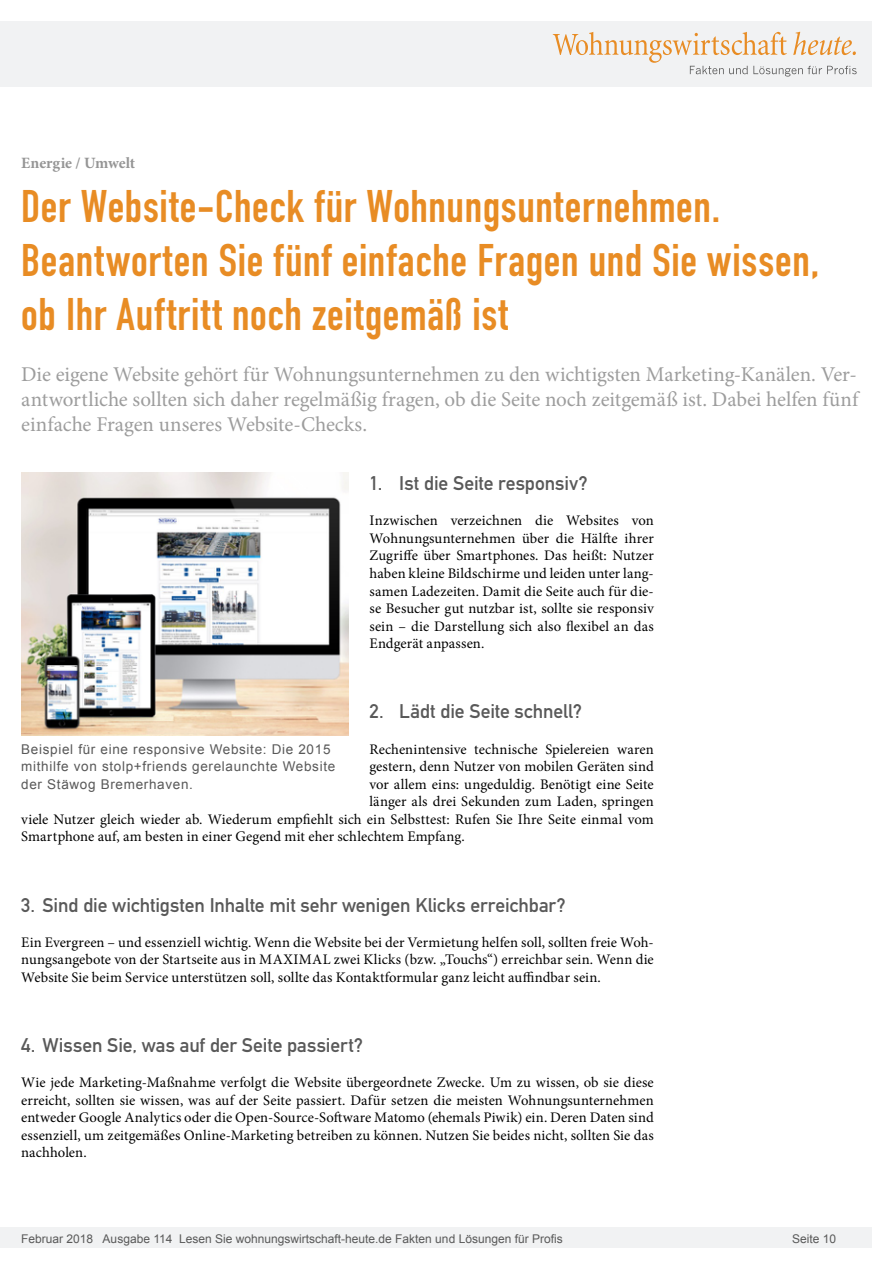
<style>
.page{position:relative;width:893px;height:1263px;background:#fff}
.page>*{position:absolute;margin:0;border:0;box-sizing:border-box;transform-origin:0 0}
.Überschrift_Groß{font:45px/54px "DIN Engschrift";letter-spacing:.015em;color:#e88c24}
.Anlesetext{font:21px/25.2px "Minion Pro";letter-spacing:-.005em;color:#9d9d9d;text-align:justify}
.Überschrift_Grau{font:19.5px "DIN Mittelschrift";letter-spacing:-.005em;color:#595959}
.Kategorie{font:700 15.75px "Minion Pro";letter-spacing:-.005em;color:#959595}
.Fließtext_erste_Zeil{font:14.7px/17.5px "Minion Pro";letter-spacing:.005em;color:#000;text-align:justify}
.Bildunterschrift{font:13.5px/17.5px "Arial";letter-spacing:.05em;color:#595959}
.t1{font:12px "Arial";color:#595959}
</style>
<div class="page">
<div style="left:0;top:1227px;width:872px;height:20px;background:#f1f2f3"></div>
<div style="left:0;top:21px;width:872px;height:66px;background:#f1f2f3"></div>
<svg style="left:553px;top:32px;width:304px;height:45px"></svg>
<img style="left:21px;top:473px;width:327px;height:263px">
<p class="Kategorie" style="left:21px;top:152px;width:115px">Energie / Umwelt</p>
<p class="Überschrift_Groß" style="left:21px;top:180px;width:799px">Der Website-Check für Wohnungsunternehmen.<br>Beantworten Sie fünf einfache Fragen und Sie wissen, ob Ihr Auftritt noch zeitgemäß ist</p>
<p class="Anlesetext" style="left:21px;top:361px;width:839px">Die eigene Website gehört für Wohnungsunternehmen zu den wichtigsten Marketing-Kanälen. Ver&shy;antwortliche sollten sich daher regelmäßig fragen, ob die Seite noch zeitgemäß ist. Dabei helfen fünf einfache Fragen unseres Website-Checks.</p>
<p class="Überschrift_Grau" style="left:370px;top:472px;width:220px">1. Ist die Seite responsiv?</p>
<p class="Fließtext_erste_Zeil" style="left:370px;top:512px;width:286px">Inzwischen verzeichnen die Websites von Wohnungsunternehmen über die Hälfte ihrer Zugriffe über Smartphones. Das heißt: Nutzer haben kleine Bildschirme und leiden unter lang&shy;samen Ladezeiten. Damit die Seite auch für die&shy;se Besucher gut nutzbar ist, sollte sie responsiv sein – die Darstellung sich also flexibel an das Endgerät anpassen.</p>
<p class="Überschrift_Grau" style="left:370px;top:700px;width:214px">2. Lädt die Seite schnell?</p>
<p class="Fließtext_erste_Zeil" style="left:370px;top:740px;width:286px">Rechenintensive technische Spielereien waren</p>
<p class="Fließtext_erste_Zeil" style="left:369px;top:758px;width:286px">gestern, denn Nutzer von mobilen Geräten sind</p>
<p class="Fließtext_erste_Zeil" style="left:369px;top:775px;width:286px">vor allem eins: ungeduldig. Benötigt eine Seite</p>
<p class="Fließtext_erste_Zeil" style="left:369px;top:793px;width:286px">länger als drei Sekunden zum Laden, springen</p>
<p class="Fließtext_erste_Zeil" style="left:21px;top:810px;width:634px">viele Nutzer gleich wieder ab. Wiederum empfiehlt sich ein Selbsttest: Rufen Sie Ihre Seite einmal vom</p>
<p class="Fließtext_erste_Zeil" style="left:21px;top:828px;width:445px">Smartphone auf, am besten in einer Gegend mit eher schlechtem Empfang.</p>
<p class="Bildunterschrift" style="left:21px;top:740px;width:316px">Beispiel für eine responsive Website: Die 2015 mithilfe von stolp+friends gerelaunchte Website der Stäwog Bremerhaven.</p>
<p class="Überschrift_Grau" style="left:21px;top:893px;width:546px">3. Sind die wichtigsten Inhalte mit sehr wenigen Klicks erreichbar?</p>
<p class="Fließtext_erste_Zeil" style="left:21px;top:933px;width:634px">Ein Evergreen – und essenziell wichtig. Wenn die Website bei der Vermietung helfen soll, sollten freie Woh&shy;nungsangebote von der Startseite aus in MAXIMAL zwei Klicks (bzw. „Touchs“) erreichbar sein. Wenn die Website Sie beim Service unterstützen soll, sollte das Kontaktformular ganz leicht auffindbar sein.</p>
<p class="Überschrift_Grau" style="left:21px;top:1034px;width:343px">4. Wissen Sie, was auf der Seite passiert?</p>
<p class="Fließtext_erste_Zeil" style="left:21px;top:1074px;width:634px">Wie jede Marketing-Maßnahme verfolgt die Website übergeordnete Zwecke. Um zu wissen, ob sie diese erreicht, sollten sie wissen, was auf der Seite passiert. Dafür setzen die meisten Wohnungsunternehmen entweder Google Analytics oder die Open-Source-Software Matomo (ehemals Piwik) ein. Deren Daten sind essenziell, um zeitgemäßes Online-Marketing betreiben zu können. Nutzen Sie beides nicht, sollten Sie das nachholen.</p>
<p class="t1" style="left:21px;top:1230px;width:543px">Februar 2018 Ausgabe 114 Lesen Sie wohnungswirtschaft-heute.de Fakten und Lösungen für Profis</p>
<p class="t1" style="left:792px;top:1231px;width:46px">Seite 10</p>
</div>
